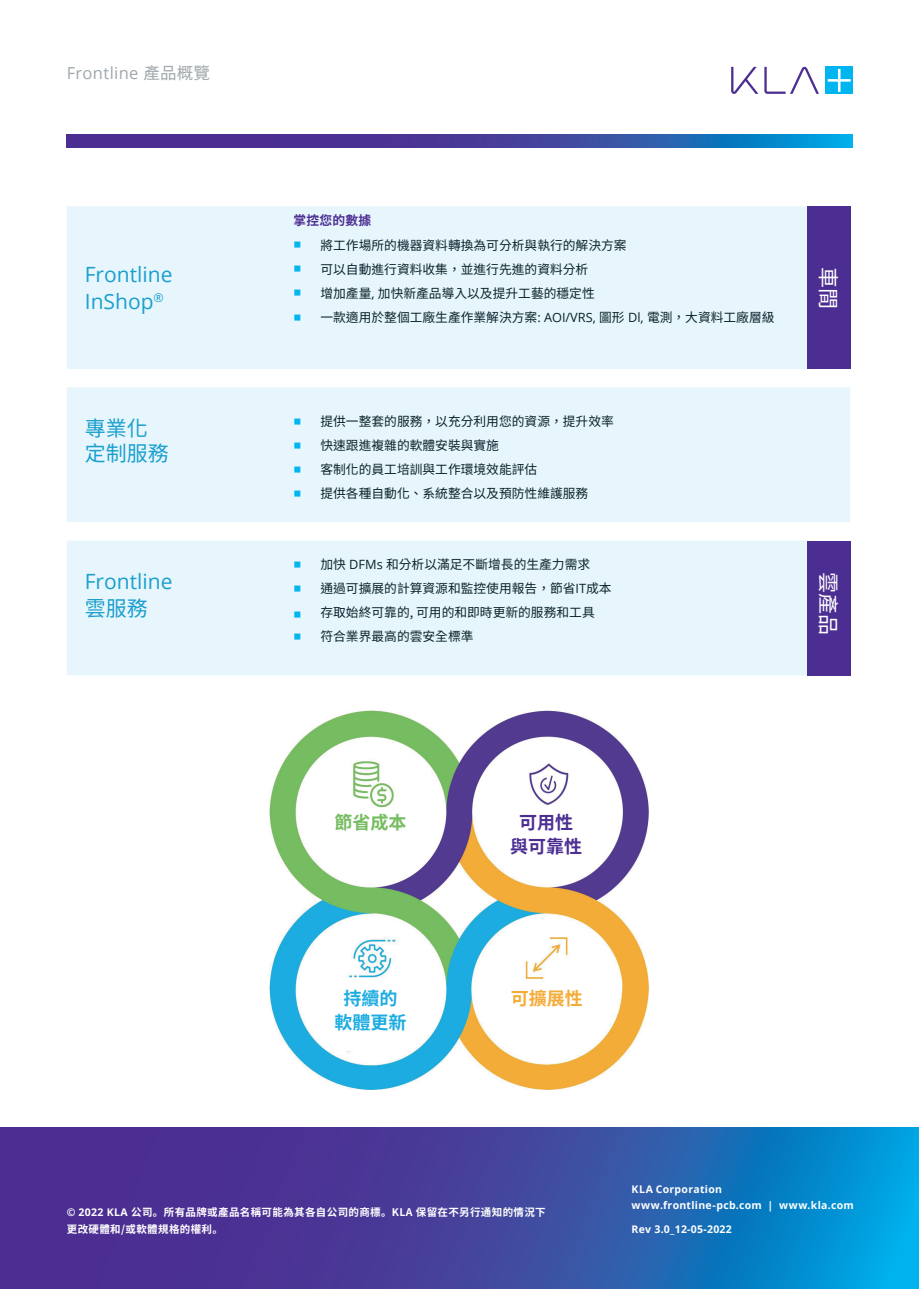
<style>
.page{position:relative;width:919px;height:1289px;background:#fff}
.page>*{position:absolute;margin:0;border:0;box-sizing:border-box;transform-origin:0 0}
.t1{font:22.5px/24px "ST Fangsong";color:#00b5f0}
.t2{font:21px/27px "Open Sans";color:#1b9fce}
.t3{font:21px/25.5px "Source Han Sans TW";color:#1b9fce}
.t4{font:21px "Source Han Sans TW";color:#fff}
.t5{font:700 18px/24px "Source Han Sans TW";color:#4c2e92;text-align:center}
.t6{font:700 18px/24px "Source Han Sans TW";color:#1dace0;text-align:center}
.t7{font:700 18px "Source Han Sans TW";color:#f4ac39}
.t8{font:700 18px "Source Han Sans TW";color:#76bc60}
.t9{font:16.5px "Open Sans";letter-spacing:.02em;color:#9ea7ac}
.t10{font:12.75px/24px "Source Han Sans TW";color:#0a222a}
.t11{font:700 12.75px "Source Han Sans TW";letter-spacing:.02em;color:#4c2e92}
.t12{font:700 10.5px/16.5px "Open Sans";letter-spacing:.025em;color:#fff}
.t13{font:700 10.5px/16.5px "Source Han Sans CN";letter-spacing:.035em;color:#fff}
.s1{font-family:"Source Han Sans TW"}
.s2{font-family:"Open Sans"}
.s3{font-family:"ST Fangsong";font-size:22.5px;color:#00b5f0}
</style>
<div class="page">
<svg style="left:67px;top:134px;width:785px;height:14px;background:#384aa3"></svg>
<svg style="left:764px;top:67px;width:54px;height:27px"></svg>
<svg style="left:731px;top:67px;width:27px;height:27px"></svg>
<div style="left:825px;top:67px;width:27px;height:27px;background:#00b5f0"></div>
<svg style="left:827px;top:69px;width:23px;height:23px"></svg>
<svg style="left:0;top:1127px;width:918px;height:161px;background:#364fa5"></svg>
<div style="left:67px;top:206px;width:783px;height:469px;background:#e6f6fc"></div>
<div style="left:806px;top:540px;width:44px;height:135px;background:#4c2e92"></div>
<div style="left:806px;top:206px;width:44px;height:163px;background:#4c2e92"></div>
<svg style="left:67px;top:369px;width:783px;height:18px"></svg>
<svg style="left:67px;top:522px;width:739px;height:18px"></svg>
<div style="left:806px;top:522px;width:44px;height:18px;background:#fff"></div>
<img style="left:269px;top:710px;width:379px;height:379px">
<div style="left:494px;top:984px;width:114px;height:32px;background:#fff;border-radius:3px"></div>
<div style="left:489px;top:811px;width:114px;height:44px;background:#fff;border-radius:3px"></div>
<div style="left:313px;top:811px;width:114px;height:44px;background:#fff;border-radius:3px"></div>
<div style="left:327px;top:984px;width:90px;height:67px;background:#fff;border-radius:17px"></div>
<div style="left:312px;top:982px;width:122px;height:35px;background:#fff;border-radius:17px"></div>
<p class="t9" style="left:67px;top:62px;width:145px">Frontline <span class="s1">產品概覽</span></p>
<h2 class="t2" style="left:85px;top:261px;width:89px">Frontline<br>InShop<sup>®</sup></h2>
<p class="t11" style="left:293px;top:213px;width:79px">掌控您的數據</p>
<h1 class="t1" style="left:293px;top:232px;width:9px">▪ ▪</h1>
<p class="t10" style="left:320px;top:233px;width:455px">將工作場所的機器資料轉換為可分析與執行的解決方案<br>可以自動進行資料收集，並進行先進的資料分析<br>增加產量<span class="s2">,</span> 加快新產品導入以及提升工藝的穩定性<br>一款適用於整個工廠生產作業解決方案<span class="s2">: AOI/VRS,</span> 圖形 <span class="s2">Dl,</span> 電測，大資料工廠層級</p>
<h1 class="t1" style="left:293px;top:280px;width:9px;line-height:24.9px">▪ ▪</h1>
<h2 class="t3" style="left:85px;top:416px;width:86px">專業化定制服務</h2>
<h1 class="t1" style="left:293px;top:409px;width:9px;text-align:justify">▪ ▪ ▪ ▪</h1>
<p class="t10" style="left:320px;top:410px;width:295px">提供一整套的服務，以充分利用您的資源，提升效率快速跟進複雜的軟體安裝與實施<br>客制化的員工培訓與工作環境效能評估<br>提供各種自動化、系統整合以及預防性維護服務</p>
<h2 class="t2" style="left:85px;top:567px;width:89px">Frontline</h2>
<h2 class="t3" style="left:85px;top:596px;width:65px">雲服務</h2>
<p class="t10" style="left:320px;top:552px;width:293px;text-indent:-27px"><span class="s3">▪</span> 加快 <span class="s2">DFMs</span> 和分析以滿足不斷增長的生產力需求<br>通過可擴展的計算資源和監控使用報告，節省<span class="s2">IT</span>成本存取始終可靠的, 可用的和即時更新的服務和工具<br>符合業界最高的雲安全標準</p>
<h1 class="t1" style="left:293px;top:575px;width:9px;line-height:25.7px">▪ ▪</h1>
<h1 class="t1" style="left:293px;top:624px;width:9px">▪</h1>
<h2 class="t4" style="left:840px;top:267px;width:43px;rotate:90deg">車間</h2>
<h2 class="t4" style="left:840px;top:572px;width:64px;rotate:90deg">雲產品</h2>
<h3 class="t8" style="left:334px;top:812px;width:73px">節省成本</h3>
<h3 class="t6" style="left:334px;top:986px;width:73px">持續的軟體更新</h3>
<h3 class="t5" style="left:510px;top:811px;width:73px">可用性與可靠性</h3>
<h3 class="t7" style="left:511px;top:987px;width:73px">可擴展性</h3>
<p class="t13" style="left:67px;top:1204px;width:480px"><span class="s2">© 2022 KLA</span> 公司。所有品牌或產品名稱可能為其各自公司的商標。KLA 保留在不另行通知的情況下更改硬體和/或軟體規格的權利。</p>
<p class="t12" style="left:631px;top:1180px;width:224px">KLA Corporation www.frontline-pcb.com | www.kla.com</p>
<p class="t12" style="left:631px;top:1220px;width:102px">Rev 3.0_12-05-2022</p>
</div>
